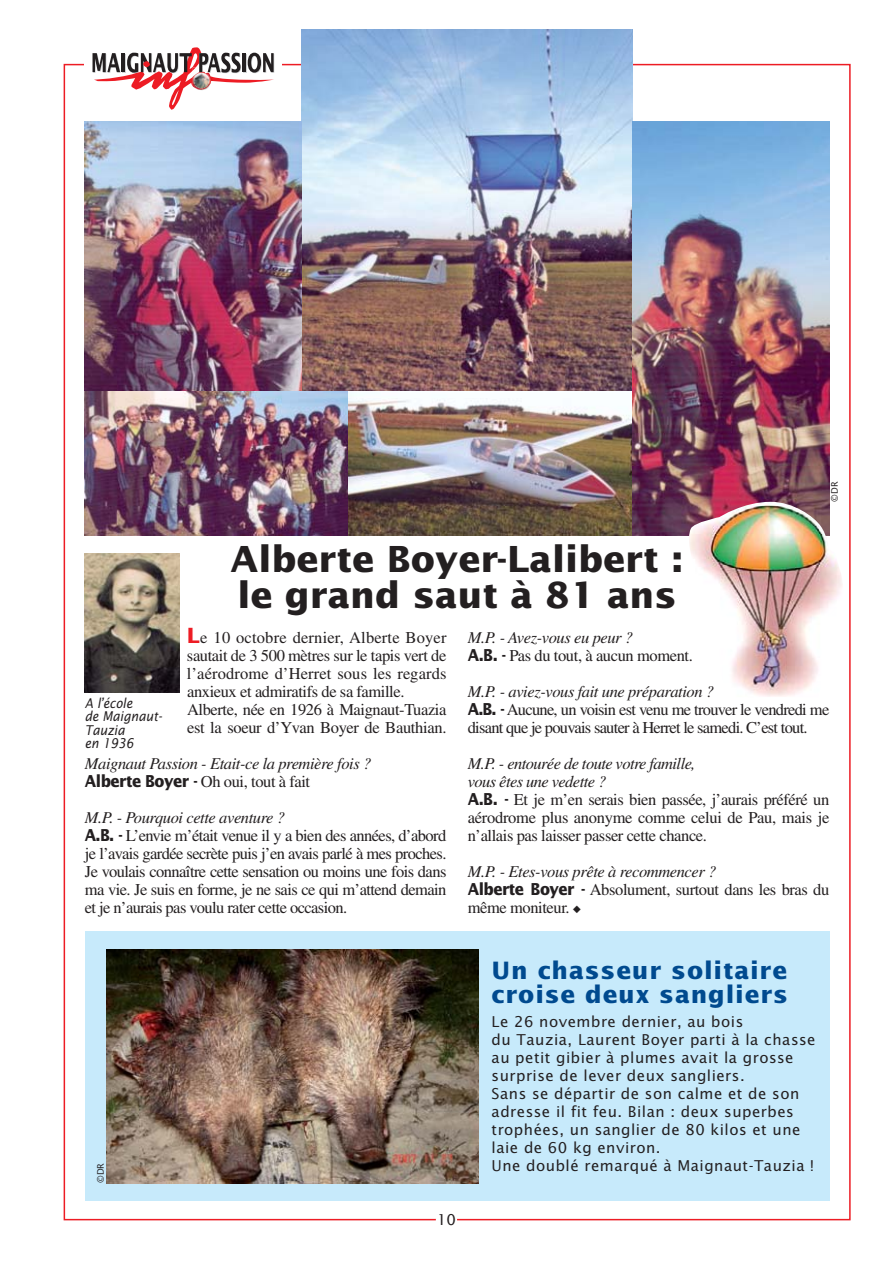
<style>
.page{position:relative;width:893px;height:1263px;background:#fff}
.page>*{position:absolute;margin:0;border:0;box-sizing:border-box;transform-origin:0 0}
.t1{font:700 36px/36px "Lucida Sans";color:#231f20}
.t2{font:700 24px/24px "Lucida Sans";letter-spacing:.035em;color:#004a8f}
.t3{font:16.5px/18px "Times";letter-spacing:-.025em;color:#231f20}
.t4{font:16.5px/18px "Times";letter-spacing:-.045em;color:#231f20}
.t5{font:italic 16.5px/18px "Times";letter-spacing:-.025em;color:#231f20}
.t6{font:15px/18px "Lucida Sans";letter-spacing:.03em;color:#231f20}
.t7{font:italic 13.5px/13.5px "Lucida Sans";color:#231f20;scale:.9 1}
.t8{font:9px "Lucida Sans";color:#231f20}
.s1{font-family:"Lucida Sans";font-weight:700;font-size:21px;color:#ed1c24}
.s2{font-family:"Lucida Sans";font-weight:700;font-style:normal}
.s3{font-style:normal}
.s4{font-style:italic}
.s5{font-family:"Lucida Sans";font-weight:700}
</style>
<div class="page">
<div style="left:85px;top:931px;width:744px;height:270px;background:#c7eafb"></div>
<svg style="left:92px;top:47px;width:182px;height:63px"></svg>
<img style="left:302px;top:30px;width:330px;height:361px">
<img style="left:106px;top:949px;width:372px;height:234px">
<img style="left:85px;top:553px;width:94px;height:139px">
<img style="left:85px;top:121px;width:217px;height:270px">
<img style="left:85px;top:391px;width:547px;height:144px">
<img style="left:632px;top:121px;width:197px;height:414px">
<img style="left:687px;top:502px;width:156px;height:195px">
<h1 class="t1" style="left:230px;top:544px;width:454px">Alberte Boyer-Lalibert : le grand saut à 81 ans</h1>
<p class="t8" style="left:830px;top:502px;width:22px;rotate:-90deg">©DR</p>
<p class="t3" style="left:187px;top:630px;width:261px"><span class="s1">L</span>e 10 octobre dernier, Alberte Boyer sautait de 3 500 mètres sur le tapis vert de l’aérodrome d’Herret sous les regards anxieux et admiratifs de sa famille.<br>Alberte, née en 1926 à Maignaut-Tuazia est la soeur d’Yvan Boyer de Bauthian.</p>
<p class="t5" style="left:85px;top:756px;width:288px">Maignaut Passion - Etait-ce la première fois ?<br><span class="s2">Alberte Boyer -</span> <span class="s3">Oh oui, tout à fait</span></p>
<p class="t3" style="left:85px;top:810px;width:363px"><span class="s4">M.P. - Pourquoi cette aventure ?<br></span><span class="s5">A.B. -</span> L’envie m’était venue il y a bien des années, d’abord je l’avais gardée secrète puis j’en avais parlé à mes proches.<br>Je voulais connaître cette sensation ou moins une fois dans ma vie. Je suis en forme, je ne sais ce qui m’attend demain et je n’aurais pas voulu rater cette occasion.</p>
<p class="t7" style="left:85px;top:697px;width:87px">A l’école<br>de Maignaut-<br>Tauzia<br>en 1936</p>
<p class="t3" style="left:468px;top:630px;width:226px"><span class="s4">M.P. - Avez-vous eu peur ?<br></span><span class="s5">A.B. -</span> Pas du tout, à aucun moment.</p>
<p class="t4" style="left:468px;top:684px;width:363px"><span class="s4">M.P. - aviez-vous fait une préparation ?<br></span><span class="s5">A.B. -</span> Aucune, un voisin est venu me trouver le vendredi me disant que je pouvais sauter à Herret le samedi. C’est tout.</p>
<p class="t3" style="left:468px;top:756px;width:363px"><span class="s4">M.P. - entourée de toute votre famille,<br>vous êtes une vedette ?<br></span><span class="s5">A.B. -</span> Et je m’en serais bien passée, j’aurais préféré un aérodrome plus anonyme comme celui de Pau, mais je n’allais pas laisser passer cette chance.</p>
<p class="t3" style="left:468px;top:864px;width:363px"><span class="s4">M.P. - Etes-vous prête à recommencer ?<br></span><span class="s5">Alberte Boyer -</span> Absolument, surtout dans les bras du même moniteur. ◆</p>
<p class="t8" style="left:97px;top:1183px;width:22px;rotate:-90deg">©DR</p>
<p class="t6" style="left:437px;top:1212px;width:20px">10</p>
<h2 class="t2" style="left:491px;top:960px;width:298px">Un chasseur solitaire croise deux sangliers</h2>
<p class="t6" style="left:491px;top:1014px;width:325px">Le 26 novembre dernier, au bois<br>du Tauzia, Laurent Boyer parti à la chasse au petit gibier à plumes avait la grosse surprise de lever deux sangliers.<br>Sans se départir de son calme et de son adresse il fit feu. Bilan : deux superbes trophées, un sanglier de 80 kilos et une laie de 60 kg environ.<br>Une doublé remarqué à Maignaut-Tauzia !</p>
</div>
